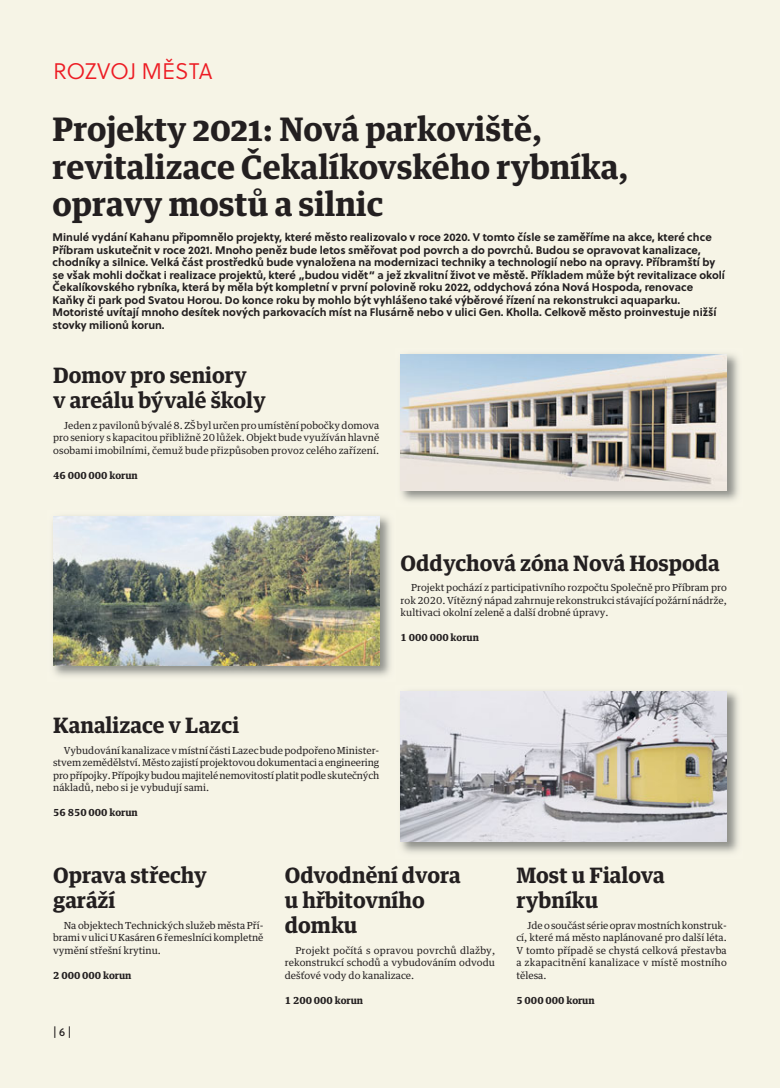
<style>
.page{position:relative;width:780px;height:1088px;background:#f6f4e6}
.page>*{position:absolute;margin:0;border:0;box-sizing:border-box;transform-origin:0 0}
.t1{font:700 32.5px/37.5px "Guardian Text Egyp";color:#231f20}
.t2{font:22.5px "Soleil Lt";letter-spacing:-.015em;color:#ed1c24}
.t3{font:700 21.25px/25px "Guardian Text Egyp";color:#231f20}
.t4{font:11.25px "Soleil Bk";color:#231f20}
.t5{font:700 11px/12.5px "Soleil";color:#231f20}
.t6{font:9.75px/12.5px "Guardian Text Egyp";color:#231f20;text-align:justify}
.t7{font:700 9.75px "Guardian Text Egyp";color:#231f20}
</style>
<div class="page">
<img style="left:400px;top:354px;width:339px;height:147px">
<img style="left:400px;top:354px;width:326px;height:136px">
<img style="left:401px;top:691px;width:338px;height:162px">
<img style="left:400px;top:691px;width:326px;height:151px">
<img style="left:53px;top:516px;width:338px;height:160px">
<img style="left:53px;top:516px;width:326px;height:149px">
<h2 class="t2" style="left:53px;top:58px;width:161px">ROZVOJ MĚSTA</h2>
<h1 class="t1" style="left:53px;top:113px;width:577px">Projekty 2021: Nová parkoviště, revitalizace Čekalíkovského rybníka, opravy mostů a silnic</h1>
<p class="t5" style="left:53px;top:232px;width:674px">Minulé vydání Kahanu připomnělo projekty, které město realizovalo v roce 2020. V tomto čísle se zaměříme na akce, které chce Příbram uskutečnit v roce 2021. Mnoho peněz bude letos směřovat pod povrch a do povrchů. Budou se opravovat kanalizace, chodníky a silnice. Velká část prostředků bude vynaložena na modernizaci techniky a technologií nebo na opravy. Příbramští by se však mohli dočkat i realizace projektů, které „budou vidět“ a jež zkvalitní život ve městě. Příkladem může být revitalizace okolí Čekalíkovského rybníka, která by měla být kompletní v první polovině roku 2022, oddychová zóna Nová Hospoda, renovace Kaňky či park pod Svatou Horou. Do konce roku by mohlo být vyhlášeno také výběrové řízení na rekonstrukci aquaparku.<br>Motoristé uvítají mnoho desítek nových parkovacích míst na Flusárně nebo v ulici Gen. Kholla. Celkově město proinvestuje nižší stovky milionů korun.</p>
<h3 class="t3" style="left:53px;top:364px;width:214px">Domov pro seniory<br>v areálu bývalé školy</h3>
<p class="t6" style="left:53px;top:420px;width:327px;text-indent:11px">Jeden z pavilonů bývalé 8. ZŠ byl určen pro umístění pobočky domova pro seniory s kapacitou přibližně 20 lůžek. Objekt bude využíván hlavně osobami imobilními, čemuž bude přizpůsoben provoz celého zařízení.</p>
<p class="t7" style="left:53px;top:470px;width:86px">46 000 000 korun</p>
<h3 class="t3" style="left:400px;top:552px;width:320px">Oddychová zóna Nová Hospoda</h3>
<p class="t6" style="left:400px;top:582px;width:327px;text-indent:11px">Projekt pochází z participativního rozpočtu Společně pro Příbram pro rok 2020. Vítězný nápad zahrnuje rekonstrukci stávající požární nádrže, kultivaci okolní zeleně a další drobné úpravy.</p>
<p class="t7" style="left:400px;top:633px;width:80px">1 000 000 korun</p>
<h3 class="t3" style="left:53px;top:714px;width:188px">Kanalizace v Lazci</h3>
<p class="t6" style="left:53px;top:745px;width:327px;text-indent:11px">Vybudování kanalizace v místní části Lazec bude podpořeno Minister&shy;stvem zemědělství. Město zajistí projektovou dokumentaci a engineering pro přípojky. Přípojky budou majitelé nemovitostí platit podle skutečných nákladů, nebo si je vybudují sami.</p>
<p class="t7" style="left:53px;top:808px;width:86px">56 850 000 korun</p>
<h3 class="t3" style="left:53px;top:864px;width:155px">Oprava střechy garáží</h3>
<p class="t6" style="left:53px;top:920px;width:212px;text-indent:11px">Na objektech Technických služeb města Pří&shy;brami v ulici U Kasáren 6 řemeslníci kompletně vymění střešní krytinu.</p>
<p class="t7" style="left:53px;top:970px;width:80px">2 000 000 korun</p>
<p class="t4" style="left:53px;top:1026px;width:20px">| 6|</p>
<h3 class="t3" style="left:285px;top:864px;width:177px">Odvodnění dvora u hřbitovního domku</h3>
<p class="t6" style="left:285px;top:945px;width:212px;text-indent:11px">Projekt počítá s opravou povrchů dlažby, rekonstrukcí schodů a vybudováním odvodu dešťové vody do kanalizace.</p>
<p class="t7" style="left:285px;top:995px;width:80px">1 200 000 korun</p>
<h3 class="t3" style="left:516px;top:864px;width:150px">Most u Fialova rybníku</h3>
<p class="t6" style="left:516px;top:920px;width:212px;text-indent:11px">Jde o součást série oprav mostních konstruk&shy;cí, které má město naplánované pro další léta.<br>V tomto případě se chystá celková přestavba a zkapacitnění kanalizace v místě mostního tělesa.</p>
<p class="t7" style="left:516px;top:995px;width:80px">5 000 000 korun</p>
</div>
